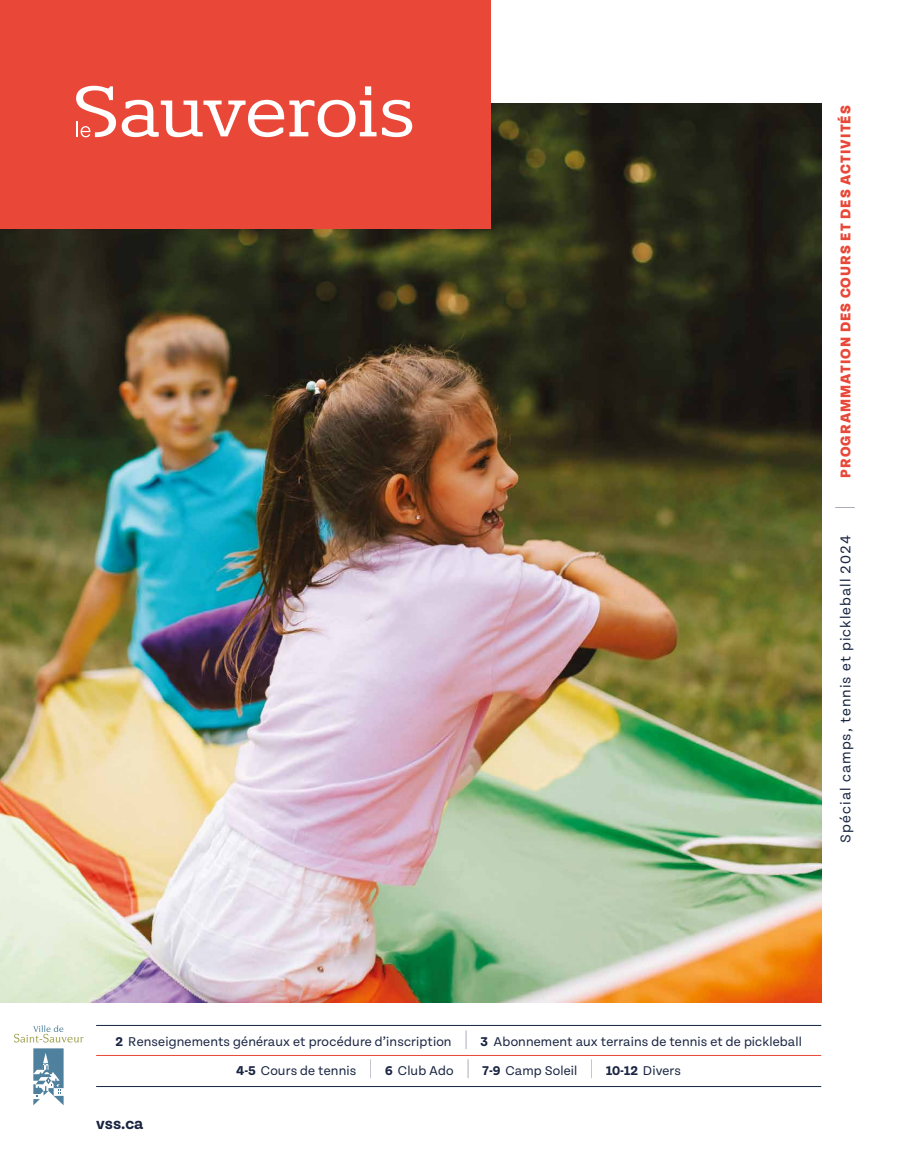
<style>
.page{position:relative;width:905px;height:1175px;background:#fff}
.page>*{position:absolute;margin:0;border:0;box-sizing:border-box;transform-origin:0 0}
.t1{font:200 20.4px "Tenon";color:#192441;scale:.4 1}
.t2{font:700 16.5px "Tenon";color:#192441}
.t3{font:15px "Tenon";letter-spacing:.07em;color:#192441}
.t4{font:800 15px "Tenon";letter-spacing:.07em;color:#e94737}
.t5{font:13.5px/29.2px "Tenon";letter-spacing:.01em;color:#192441;text-align:center}
.s1{font-weight:700}
.s2{font-weight:200;font-size:19.35px}
</style>
<div class="page">
<img style="left:0;top:103px;width:821px;height:899px">
<hr style="left:96px;top:1086px;width:725px;height:1px;background:#192441">
<hr style="left:96px;top:1055px;width:725px;height:1px;background:#e94737">
<hr style="left:96px;top:1025px;width:725px;height:1px;background:#192441">
<div style="left:0;top:0;width:490px;height:229px;background:#e94737"></div>
<svg style="left:33px;top:1048px;width:31px;height:57px"></svg>
<svg style="left:14px;top:1025px;width:70px;height:17px"></svg>
<svg style="left:122px;top:86px;width:254px;height:51px"></svg>
<svg style="left:382px;top:100px;width:30px;height:37px"></svg>
<svg style="left:76px;top:86px;width:40px;height:51px"></svg>
<p class="t4" style="left:837px;top:477px;width:373px;rotate:-90deg">PROGRAMMATION DES COURS ET DES ACTIVITÉS</p>
<h1 class="t1" style="left:833px;top:509px;width:8px;rotate:-90deg">|</h1>
<p class="t3" style="left:837px;top:842px;width:309px;rotate:-90deg">Spécial camps, tennis et pickleball 2024</p>
<p class="t5" style="left:115px;top:1027px;width:688px"><span class="s1">2</span> Renseignements généraux et procédure d’inscription <span class="s2">|</span> <span class="s1">3</span> Abonnement aux terrains de tennis et de pickleball<br><span class="s1">4-5</span> Cours de tennis <span class="s2">|</span> <span class="s1">6</span> Club Ado <span class="s2">|</span> <span class="s1">7-9</span> Camp Soleil <span class="s2">|</span> <span class="s1">10-12</span> Divers</p>
<p class="t2" style="left:96px;top:1114px;width:49px">vss.ca</p>
</div>
